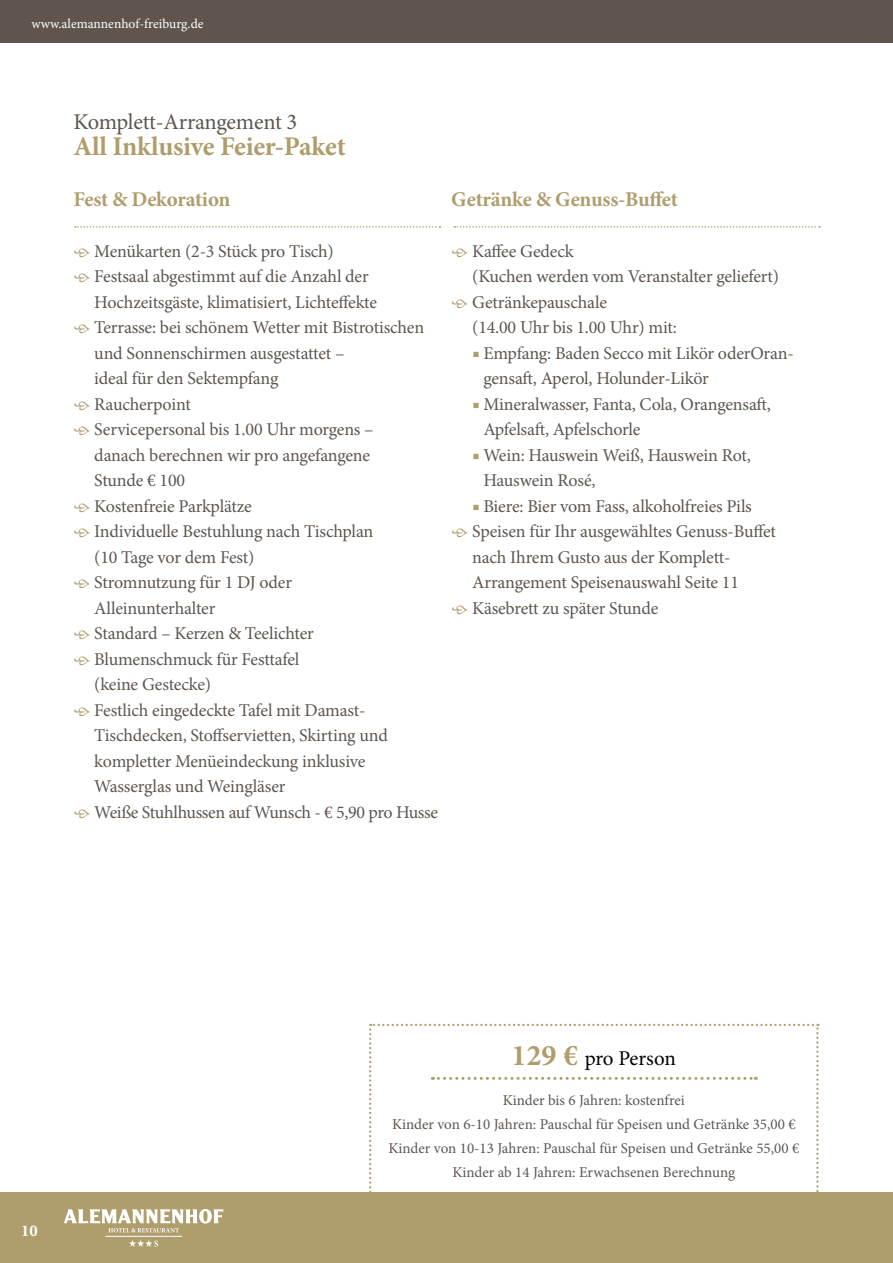
<style>
.page{position:relative;width:893px;height:1263px;background:#fff}
.page>*{position:absolute;margin:0;border:0;box-sizing:border-box;transform-origin:0 0}
.t1{font:700 27px "Minion Pro";letter-spacing:-.01em;color:#af9d6c}
.t2{font:22.5px "Minion Pro";letter-spacing:-.015em;color:#5f554d}
.t3{font:700 21px "Minion Pro";letter-spacing:-.01em;color:#af9d6c}
.t4{font:21px "Minion Pro";letter-spacing:-.01em;color:#000}
.t5{font:18px/25.5px "Minion Pro";letter-spacing:-.015em;color:#5f554d}
.t6{font:700 16.5px "Minion Pro";color:#fff}
.t7{font:15px/24px "Minion Pro";color:#5f554d;text-align:center}
.t8{font:13.5px "Minion Pro";color:#fff}
.s1{color:#af9d6c}
.s2{font-weight:700;font-size:30px;color:#af9d6c}
</style>
<div class="page">
<div style="left:0;top:1193px;width:893px;height:70px;background:#af9d6c"></div>
<svg style="left:129px;top:1240px;width:29px;height:7px"></svg>
<svg style="left:64px;top:1209px;width:159px;height:23px"></svg>
<hr style="left:105px;top:1236px;width:77px;height:1px;background:#fff">
<div style="left:0;top:0;width:893px;height:43px;background:#5f554d"></div>
<svg style="left:75px;top:226px;width:365px;height:2px"></svg>
<svg style="left:454px;top:226px;width:366px;height:2px"></svg>
<svg style="left:369px;top:1024px;width:450px;height:169px"></svg>
<p class="t8" style="left:31px;top:15px;width:174px">www.alemannenhof-freiburg.de</p>
<p class="t2" style="left:73px;top:107px;width:226px">Komplett-Arrangement 3</p>
<h1 class="t1" style="left:73px;top:127px;width:274px">All Inklusive Feier-Paket</h1>
<p class="t3" style="left:73px;top:184px;width:159px">Fest &amp; Dekoration</p>
<p class="t5" style="left:73px;top:238px;width:262px"><span class="s1">•</span> Menükarten (2-3 Stück pro Tisch)</p>
<p class="t5" style="left:94px;top:264px;width:284px;text-indent:-21px"><span class="s1">•</span> Festsaal abgestimmt auf die Anzahl der<br>Hochzeitsgäste, klimatisiert, Lichteffekte</p>
<p class="t5" style="left:94px;top:315px;width:331px;text-indent:-21px"><span class="s1">•</span> Terrasse: bei schönem Wetter mit Bistrotischen und Sonnenschirmen ausgestattet –<br>ideal für den Sektempfang</p>
<p class="t5" style="left:73px;top:391px;width:119px"><span class="s1">•</span> Raucherpoint</p>
<p class="t5" style="left:94px;top:417px;width:281px;text-indent:-21px"><span class="s1">•</span> Servicepersonal bis 1.00 Uhr morgens – danach berechnen wir pro angefangene<br>Stunde € 100</p>
<p class="t5" style="left:73px;top:493px;width:180px"><span class="s1">•</span> Kostenfreie Parkplätze</p>
<p class="t5" style="left:94px;top:519px;width:281px;text-indent:-21px"><span class="s1">•</span> Individuelle Bestuhlung nach Tischplan (10 Tage vor dem Fest)</p>
<p class="t5" style="left:94px;top:570px;width:199px;text-indent:-21px"><span class="s1">•</span> Stromnutzung für 1 DJ oder<br>Alleinunterhalter</p>
<p class="t5" style="left:73px;top:621px;width:242px"><span class="s1">•</span> Standard – Kerzen &amp; Teelichter</p>
<p class="t5" style="left:94px;top:646px;width:207px;text-indent:-21px"><span class="s1">•</span> Blumenschmuck für Festtafel (keine Gestecke)</p>
<p class="t5" style="left:94px;top:697px;width:295px;text-indent:-21px"><span class="s1">•</span> Festlich eingedeckte Tafel mit Damast-Tischdecken, Stoffservietten, Skirting und kompletter Menüeindeckung inklusive Wasserglas und Weingläser</p>
<p class="t5" style="left:73px;top:799px;width:366px"><span class="s1">•</span> Weiße Stuhlhussen auf Wunsch - € 5,90 pro Husse</p>
<p class="t3" style="left:451px;top:184px;width:228px">Getränke &amp; Genuss-Buffet</p>
<p class="t5" style="left:472px;top:238px;width:308px;text-indent:-21px"><span class="s1">•</span> Kaffee Gedeck<br>(Kuchen werden vom Veranstalter geliefert)</p>
<p class="t5" style="left:472px;top:289px;width:206px;text-indent:-21px"><span class="s1">•</span> Getränkepauschale<br>(14.00 Uhr bis 1.00 Uhr) mit:</p>
<p class="t5" style="left:483px;top:340px;width:312px;text-indent:-11px"><span class="s1">■</span> Empfang: Baden Secco mit Likör oderOran&shy;gensaft, Aperol, Holunder-Likör</p>
<p class="t5" style="left:483px;top:391px;width:289px;text-indent:-11px"><span class="s1">■</span> Mineralwasser, Fanta, Cola, Orangensaft,<br>Apfelsaft, Apfelschorle</p>
<p class="t5" style="left:483px;top:442px;width:269px;text-indent:-11px"><span class="s1">■</span> Wein: Hauswein Weiß, Hauswein Rot,<br>Hauswein Rosé,</p>
<p class="t5" style="left:472px;top:493px;width:281px"><span class="s1">■</span> Biere: Bier vom Fass, alkoholfreies Pils</p>
<p class="t5" style="left:472px;top:519px;width:305px;text-indent:-21px"><span class="s1">•</span> Speisen für Ihr ausgewähltes Genuss-Buffet nach Ihrem Gusto aus der Komplett-<br>Arrangement Speisenauswahl Seite 11</p>
<p class="t5" style="left:451px;top:595px;width:209px"><span class="s1">•</span> Käsebrett zu später Stunde</p>
<p class="t6" style="left:21px;top:1219px;width:18px">10</p>
<p class="t4" style="left:512px;top:1044px;width:166px"><span class="s2">129 €</span> pro Person</p>
<p class="t7" style="left:388px;top:1089px;width:412px">Kinder bis 6 Jahren: kostenfrei<br>Kinder von 6-10 Jahren: Pauschal für Speisen und Getränke 35,00 € Kinder von 10-13 Jahren: Pauschal für Speisen und Getränke 55,00 € Kinder ab 14 Jahren: Erwachsenen Berechnung</p>
</div>
